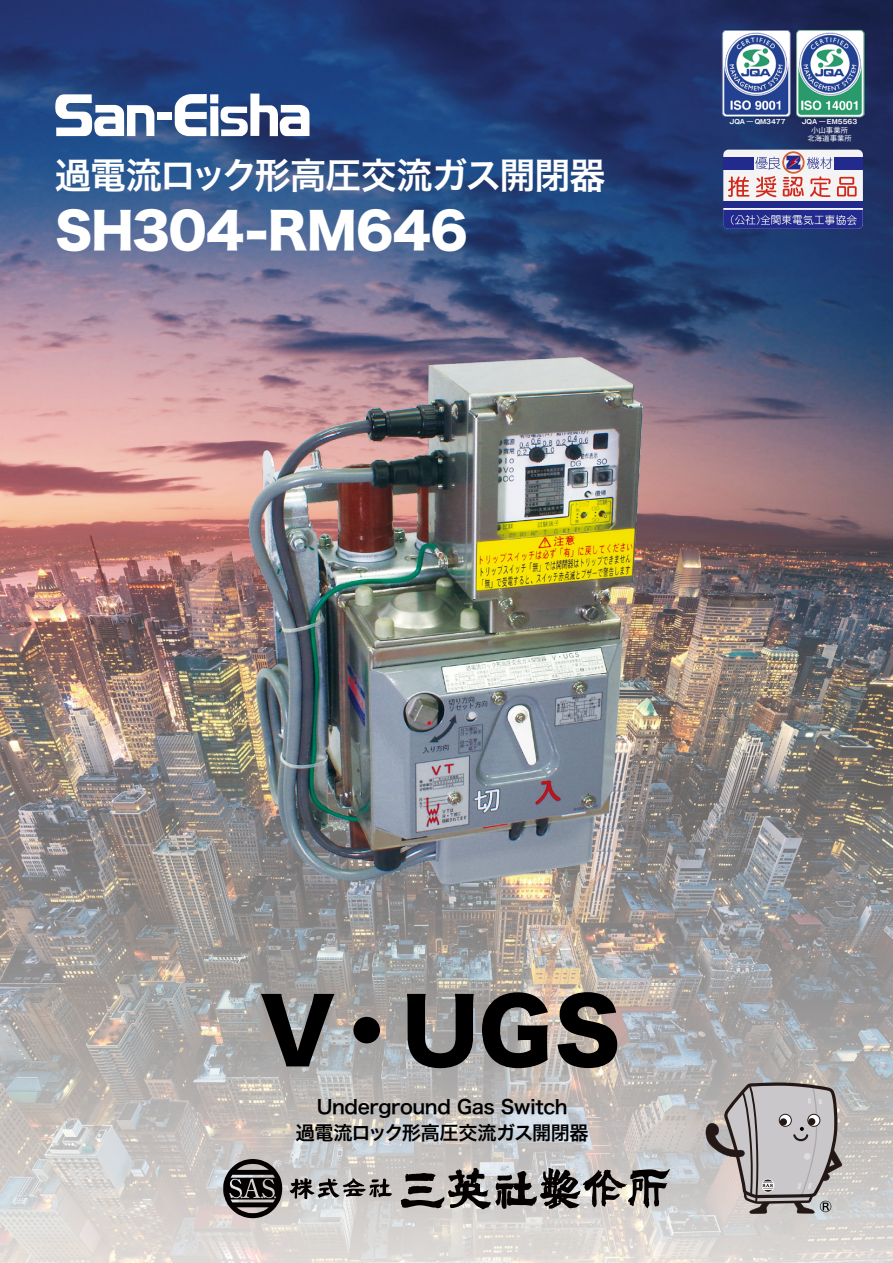
<style>
.page{position:relative;width:893px;height:1263px;background:#fff}
.page>*{position:absolute;margin:0;border:0;box-sizing:border-box;transform-origin:0 0}
.t1{font:87.15px "Hira Kaku Std W8";color:#000}
.t2{font:48.9px "Hira Kaku Std W8";letter-spacing:-.025em;color:#fff}
.t3{font:36.15px "Hira Kaku Std W6";letter-spacing:-.035em;color:#fff}
.t4{font:19.2px/25.5px "Hira Kaku Std W6";letter-spacing:-.025em;color:#000;text-align:center}
.t5{font:500 7.5px/8.6px "Gothic BBB Pro";color:#fff;text-align:center}
.t6{font:700 6.45px "Gothic MB101 Pro De";color:#fff}
</style>
<div class="page">
<img style="left:0;top:0;width:893px;height:1263px">
<img style="left:722px;top:30px;width:142px;height:88px">
<div style="left:723px;top:150px;width:140px;height:79px;background:#f4f4f4;border-radius:5px"></div>
<div style="left:723px;top:157px;width:31px;height:12px;background:#222b8d"></div>
<div style="left:834px;top:157px;width:29px;height:12px;background:#222b8d"></div>
<div style="left:723px;top:202px;width:140px;height:6px;background:#222b8d"></div>
<svg style="left:723px;top:210px;width:140px;height:19px;background:#40489b"></svg>
<svg style="left:728px;top:176px;width:21px;height:21px"></svg>
<svg style="left:756px;top:176px;width:20px;height:21px"></svg>
<svg style="left:783px;top:177px;width:21px;height:19px"></svg>
<svg style="left:810px;top:176px;width:21px;height:21px"></svg>
<svg style="left:837px;top:177px;width:20px;height:19px"></svg>
<svg style="left:755px;top:157px;width:25px;height:12px"></svg>
<svg style="left:807px;top:157px;width:25px;height:12px"></svg>
<div style="left:783px;top:153px;width:20px;height:19px;border:1px solid #d45e2b;border-radius:50%"></div>
<div style="left:783px;top:152px;width:21px;height:21px;border:1px solid #d44b1a;border-radius:50%"></div>
<svg style="left:786px;top:156px;width:14px;height:13px"></svg>
<svg style="left:55px;top:94px;width:99px;height:42px"></svg>
<div style="left:210px;top:106px;width:9px;height:30px;background:#fff"></div>
<div style="left:210px;top:94px;width:8px;height:9px;background:#fff"></div>
<div style="left:157px;top:112px;width:15px;height:8px;background:#fff"></div>
<svg style="left:174px;top:94px;width:33px;height:42px"></svg>
<svg style="left:220px;top:94px;width:89px;height:42px"></svg>
<img style="left:231px;top:341px;width:420px;height:565px">
<svg style="left:706px;top:1082px;width:136px;height:132px;background:#afaaaa"></svg>
<svg style="left:290px;top:1178px;width:102px;height:21px;background:#817f7e"></svg>
<svg style="left:401px;top:1168px;width:269px;height:41px;background:#7d7a79"></svg>
<svg style="left:223px;top:1159px;width:59px;height:59px;background:#5c5959"></svg>
<h3 class="t3" style="left:55px;top:148px;width:552px">過電流ロック形高圧交流ガス開閉器</h3>
<h2 class="t2" style="left:55px;top:204px;width:415px">SH304-RM646</h2>
<p class="t6" style="left:730px;top:116px;width:58px">JQA ｜ QM3477</p>
<p class="t6" style="left:802px;top:116px;width:57px">JQA ｜ EM5563</p>
<p class="t5" style="left:807px;top:125px;width:46px">小山事業所北海道事業所</p>
<h1 class="t1" style="left:254px;top:982px;width:379px">Ｖ・ＵＧＳ</h1>
<p class="t4" style="left:296px;top:1094px;width:294px">Underground Gas Switch<br>過電流ロック形高圧交流ガス開閉器</p>
</div>
